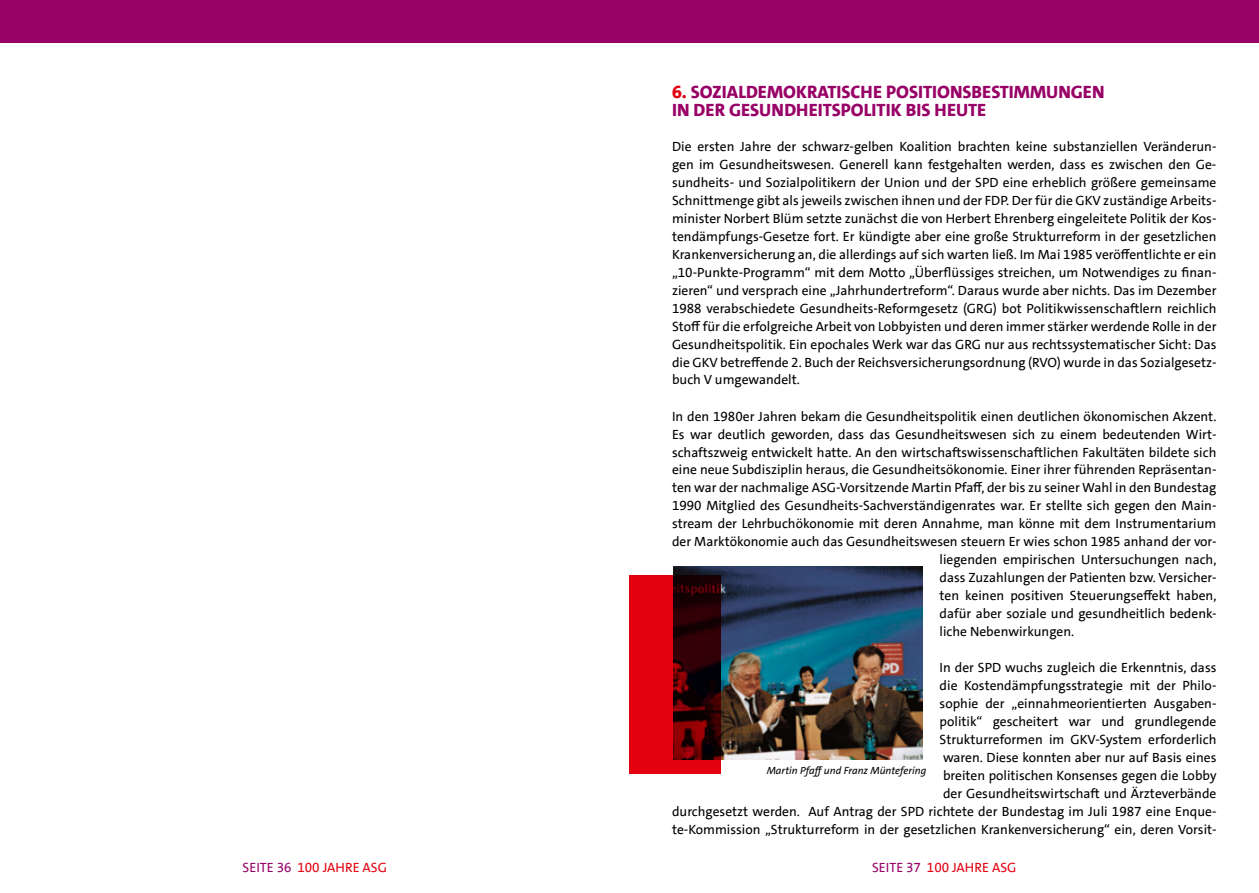
<style>
.page{position:relative;width:1259px;height:893px;background:#fff}
.page>*{position:absolute;margin:0;border:0;box-sizing:border-box;transform-origin:0 0}
.t1{font:800 18px/18px "SPD The Sans";color:#980267}
.t2{font:13.5px/18px "SPD The Sans";color:#000;text-align:justify}
.t3{font:13.5px "SPD The Sans";color:#e3000f}
.t4{font:italic 10.5px "SPD The Sans";color:#000}
.s1{color:#e3000f}
.s2{color:#980267}
</style>
<div class="page">
<div style="left:0;top:0;width:642px;height:43px;background:#980267"></div>
<div style="left:617px;top:0;width:642px;height:43px;background:#980267"></div>
<img style="left:673px;top:566px;width:249px;height:193px">
<svg style="left:629px;top:576px;width:92px;height:198px;background:#8c0009"></svg>
<h1 class="t1" style="left:672px;top:83px;width:434px"><span class="s1">6.</span> SOZIALDEMOKRATISCHE POSITIONSBESTIMMUNGEN<br>IN DER GESUNDHEITSPOLITIK BIS HEUTE</h1>
<p class="t2" style="left:672px;top:137px;width:546px">Die ersten Jahre der schwarz-gelben Koalition brachten keine substanziellen Veränderun&shy;gen im Gesundheitswesen. Generell kann festgehalten werden, dass es zwischen den Ge&shy;sundheits- und Sozialpolitikern der U nion und der SPD eine erheblich größere gemeinsame Schnittmenge gibt als jeweils zwischen ihnen und der FDP. Der für die GKV zuständige Arbeits&shy;minister Norbert Blüm setzte zunächst die von Herbert Ehrenberg eingeleitete Politik der Kos&shy;tendämpfungs-Gesetze fort. Er kündigte aber eine große Strukturreform in der gesetzlichen Krankenversicherung an, die allerdings auf sich warten ließ. Im Mai 1985 veröffentlichte er ein „10-Punkte-Programm“ mit dem Motto „Überflüssiges streichen, um Notwendiges zu finan&shy;zieren“ und versprach eine „Jahrhundertreform“. Daraus wurde aber nichts. Das im Dezember 1988 verabschiedete Gesundheits-Reformgesetz (GRG) bot Politikwissenschaftlern reichlich Stoff für die erfolgreiche Arbeit von Lobbyisten und deren immer stärker werdende Rolle in der Gesundheitspolitik. Ein epochales Werk war das GRG nur aus rechtssystematischer Sicht: Das die GKV betreffende 2. Buch der Reichsversicherungsordnung (RVO) wurde in das Sozialgesetz&shy;buch V umgewandelt.</p>
<p class="t2" style="left:672px;top:407px;width:546px">I n den 1980er Jahren bekam die Gesundheitspolitik einen deutlichen ökonomischen Akzent.</p>
<p class="t2" style="left:672px;top:425px;width:546px">Es war deutlich geworden, dass das Gesundheitswesen sich zu einem bedeutenden Wirt-</p>
<p class="t2" style="left:672px;top:443px;width:546px">schaftszweig entwickelt hatte. An den wirtschaftswissenschaftlichen Fakultäten bildete sich</p>
<p class="t2" style="left:672px;top:461px;width:546px">eine neue Subdisziplin heraus, die Gesundheitsökonomie. Einer ihrer führenden Repräsentan-</p>
<p class="t2" style="left:672px;top:479px;width:546px">ten war der nachmalige ASG-Vorsitzende Martin Pfaff, der bis zu seiner Wahl in den Bundestag</p>
<p class="t2" style="left:672px;top:497px;width:546px">1990 Mitglied des Gesundheits-Sachverständigenrates war. Er stellte sich gegen den Main-</p>
<p class="t2" style="left:672px;top:515px;width:546px">stream der Lehrbuchökonomie mit deren Annahme, man könne mit dem I nstrumentarium</p>
<p class="t2" style="left:672px;top:533px;width:546px">der Marktökonomie auch das Gesundheitswesen steuern Er wies schon 1985 anhand der vor-</p>
<p class="t2" style="left:939px;top:551px;width:278px">liegenden empirischen U ntersuchungen nach,</p>
<p class="t2" style="left:939px;top:569px;width:278px">dass Zuzahlungen der Patienten bzw. Versicher-</p>
<p class="t2" style="left:939px;top:587px;width:278px">ten keinen positiven Steuerungseffekt haben,</p>
<p class="t2" style="left:939px;top:605px;width:278px">dafür aber soziale und gesundheitlich bedenk-</p>
<p class="t2" style="left:939px;top:623px;width:136px">liche Nebenwirkungen.</p>
<p class="t2" style="left:672px;top:659px;width:546px;text-align:right">I n der SPD wuchs zugleich die Erkenntnis, dass<br>die Kostendämpfungsstrategie mit der Philo-<br>sophie der „einnahmeorientierten Ausgaben-<br>politik“ gescheitert war und grundlegende<br>Strukturreformen im GKV-System erforderlich<br>waren. Diese konnten aber nur auf Basis eines<br>breiten politischen Konsenses gegen die Lobby<br>der Gesundheitswirtschaft und Ärzteverbände<br>durchgesetzt werden. Auf Antrag der SPD richtete der Bundestag im Juli 1987 eine Enque&shy;te-Kommission „Strukturreform in der gesetzlichen Krankenversicherung“ ein, deren Vorsit-</p>
<p class="t4" style="left:766px;top:764px;width:161px">Martin Pfaff und Franz Müntefering</p>
<p class="t3" style="left:243px;top:859px;width:146px"><span class="s2">Seite 36</span> 100 Jahre ASG</p>
<p class="t3" style="left:872px;top:859px;width:146px"><span class="s2">Seite 37</span> 100 Jahre ASG</p>
</div>
